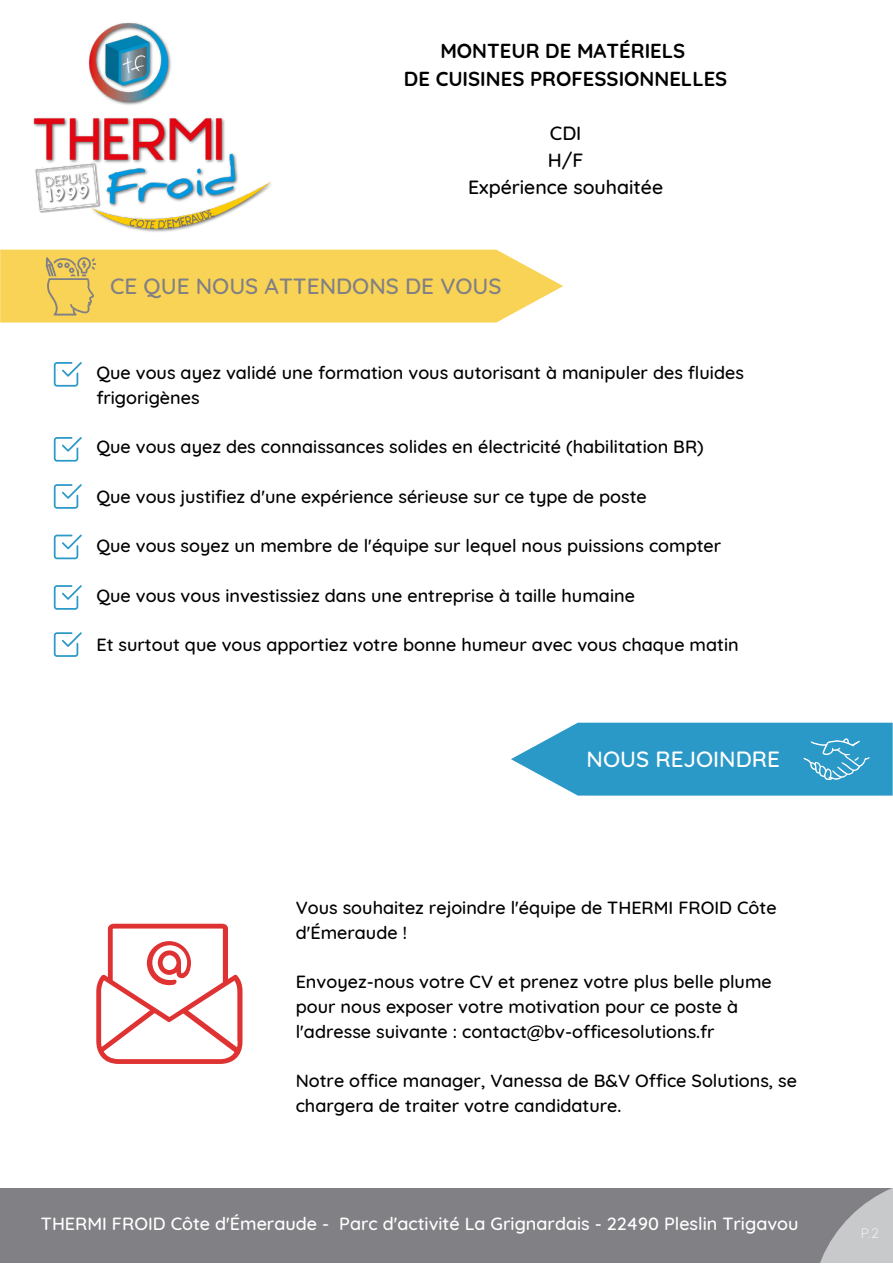
<style>
.page{position:relative;width:893px;height:1264px;background:#fff}
.page>*{position:absolute;margin:0;border:0;box-sizing:border-box;transform-origin:0 0}
.t1{font:500 22.5px "Quicksand";color:#808085}
.t2{font:500 22.5px "Quicksand";color:#fff}
.t3{font:700 20.25px "Quicksand";color:#000}
.t4{font:500 19.5px "Quicksand";color:#000}
.t5{font:500 18px/24.8px "Quicksand";color:#000}
.t6{font:500 18px "Quicksand";color:#fff}
.t7{font:300 13.5px "Quicksand";color:#fff}
</style>
<div class="page">
<div style="left:0;top:1187px;width:892px;height:75px;background:#808085"></div>
<svg style="left:811px;top:1187px;width:81px;height:75px;fill:#c8c9cb"></svg>
<svg style="left:511px;top:722px;width:381px;height:73px;background:#42a4ce"></svg>
<svg style="left:96px;top:923px;width:146px;height:140px"></svg>
<svg style="left:0;top:249px;width:563px;height:73px;background:#f7d461"></svg>
<svg style="left:54px;top:362px;width:28px;height:24px"></svg>
<svg style="left:54px;top:437px;width:28px;height:24px"></svg>
<svg style="left:54px;top:534px;width:28px;height:25px"></svg>
<svg style="left:54px;top:585px;width:28px;height:24px"></svg>
<svg style="left:54px;top:484px;width:28px;height:25px"></svg>
<img style="left:33px;top:22px;width:238px;height:210px">
<svg style="left:54px;top:632px;width:28px;height:25px"></svg>
<p class="t3" style="left:440px;top:37px;width:246px">MONTEUR DE MATÉRIELS</p>
<p class="t3" style="left:404px;top:65px;width:325px">DE CUISINES PROFESSIONNELLES</p>
<p class="t4" style="left:550px;top:120px;width:33px">CDI</p>
<p class="t4" style="left:547px;top:147px;width:37px">H/F</p>
<p class="t4" style="left:468px;top:174px;width:196px">Expérience souhaitée</p>
<p class="t1" style="left:110px;top:271px;width:393px">CE QUE NOUS ATTENDONS DE VOUS</p>
<p class="t5" style="left:96px;top:360px;width:649px">Que vous ayez validé une formation vous autorisant à manipuler des fluides frigorigènes</p>
<p class="t5" style="left:96px;top:434px;width:609px">Que vous ayez des connaissances solides en électricité (habilitation BR)</p>
<p class="t5" style="left:96px;top:484px;width:551px">Que vous justifiez d'une expérience sérieuse sur ce type de poste</p>
<p class="t5" style="left:96px;top:533px;width:626px">Que vous soyez un membre de l'équipe sur lequel nous puissions compter</p>
<p class="t5" style="left:96px;top:582px;width:540px">Que vous vous investissiez dans une entreprise à taille humaine</p>
<p class="t5" style="left:96px;top:632px;width:643px">Et surtout que vous apportiez votre bonne humeur avec vous chaque matin</p>
<p class="t2" style="left:586px;top:744px;width:195px">NOUS REJOINDRE</p>
<p class="t5" style="left:296px;top:895px;width:482px">Vous souhaitez rejoindre l'équipe de THERMI FROID Côte d'Émeraude !</p>
<p class="t5" style="left:296px;top:969px;width:477px">Envoyez-nous votre CV et prenez votre plus belle plume pour nous exposer votre motivation pour ce poste à l'adresse suivante : contact@bv-officesolutions.fr</p>
<p class="t5" style="left:296px;top:1068px;width:503px">Notre office manager, Vanessa de B&amp;V Office Solutions, se chargera de traiter votre candidature.</p>
<p class="t6" style="left:41px;top:1212px;width:759px">THERMI FROID Côte d'Émeraude - Parc d'activité La Grignardais - 22490 Pleslin Trigavou</p>
<p class="t7" style="left:860px;top:1224px;width:19px">P.2</p>
</div>
